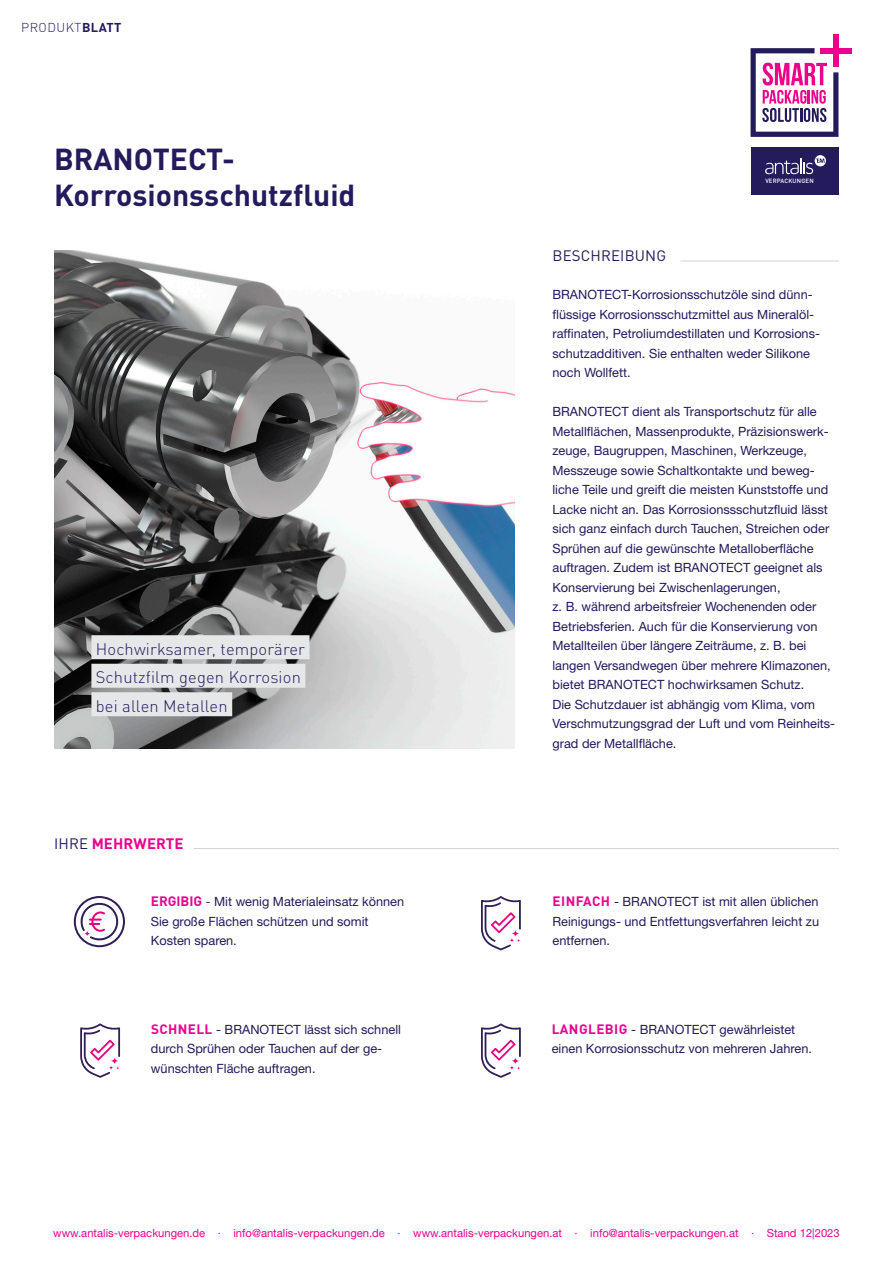
<style>
.page{position:relative;width:893px;height:1263px;background:#fff}
.page>*{position:absolute;margin:0;border:0;box-sizing:border-box;transform-origin:0 0}
.t1{font:700 30px "DINOT";color:#231b5c}
.Image-Title{font:300 16.5px "DINOT";letter-spacing:.01em;color:#231b5c}
.t2{font:700 15px "DINOT";letter-spacing:.01em;color:#ed028c}
.t3{font:15px "DINOT";letter-spacing:.01em;color:#231b5c}
.Body{font:12.75px/19.5px "Helvetica Neue LT Std";color:#231b5c}
.Mehrwert-Umwelt{font:12.75px/19.5px "Helvetica Neue LT Std";color:#231b5c}
.t4{font:300 12.75px "DINOT";letter-spacing:.04em;color:#231b5c}
.t5{font:11.25px "Helvetica Neue LT Std";color:#ed028c}
.t6{font:500 6px "DINOT";letter-spacing:.025em;color:#fff}
.s1{font-weight:700}
.s2{font-weight:400;color:#231b5c}
.s3{font-family:"DINOT";font-weight:700;font-size:13.5px;color:#ed028c}
.s4{font-family:"DINOT";color:#231f20}
</style>
<div class="page">
<hr style="left:681px;top:261px;width:158px;height:1px;background:#d1d2d4">
<div style="left:750px;top:147px;width:88px;height:48px;background:#231b5c"></div>
<svg style="left:765px;top:155px;width:61px;height:19px"></svg>
<svg style="left:751px;top:48px;width:87px;height:89px"></svg>
<div style="left:833px;top:35px;width:5px;height:32px;background:#ed028c"></div>
<div style="left:820px;top:48px;width:32px;height:5px;background:#ed028c"></div>
<img style="left:54px;top:251px;width:460px;height:497px">
<div style="left:91px;top:635px;width:219px;height:24px;background:#e6e7e9"></div>
<div style="left:91px;top:664px;width:214px;height:24px;background:#e6e7e9"></div>
<div style="left:91px;top:692px;width:141px;height:24px;background:#e6e7e9"></div>
<hr style="left:193px;top:848px;width:646px;height:1px;background:#d1d2d4">
<svg style="left:80px;top:1023px;width:40px;height:55px"></svg>
<svg style="left:74px;top:896px;width:51px;height:51px"></svg>
<svg style="left:481px;top:1023px;width:40px;height:55px"></svg>
<svg style="left:481px;top:896px;width:40px;height:54px"></svg>
<p class="t4" style="left:21px;top:18px;width:102px">PRODUKT<span class="s1">BLATT</span></p>
<p class="t1" style="left:54px;top:135px;width:182px">BRANOTECT-</p>
<p class="t1" style="left:54px;top:171px;width:303px">Korrosionsschutzfluid</p>
<p class="Image-Title" style="left:96px;top:636px;width:211px">Hochwirksamer, temporärer</p>
<p class="Image-Title" style="left:96px;top:665px;width:207px">Schutzfilm gegen Korrosion</p>
<p class="Image-Title" style="left:96px;top:693px;width:133px">bei allen Metallen</p>
<p class="t2" style="left:54px;top:832px;width:131px"><span class="s2">IHRE</span> MEHRWERTE</p>
<p class="t3" style="left:553px;top:244px;width:115px">BESCHREIBUNG</p>
<p class="t6" style="left:765px;top:176px;width:50px">VERPACKUNGEN</p>
<p class="Body" style="left:552px;top:285px;width:269px">BRANOTECT-Korrosionsschutzöle sind dünn&shy;flüssige Korrosionsschutzmittel aus Mineralöl&shy;raffinaten, Petroliumdestillaten und Korrosions&shy;schutzadditiven. Sie enthalten weder Silikone noch Wollfett.</p>
<p class="Body" style="left:552px;top:402px;width:284px">BRANOTECT dient als Transportschutz für alle Metallflächen, Massenprodukte, Präzisionswerk&shy;zeuge, Baugruppen, Maschinen, Werkzeuge, Messzeuge sowie Schaltkontakte und beweg&shy;liche Teile und greift die meisten Kunststoffe und Lacke nicht an. Das Korrosionssschutzfluid lässt sich ganz einfach durch Tauchen, Streichen oder Sprühen auf die gewünschte Metalloberfläche auftragen. Zudem ist BRANOTECT geeignet als Konservierung bei Zwischenlagerungen,<br>z. B. während arbeitsfreier Wochenenden oder Betriebsferien. Auch für die Konservierung von Metallteilen über längere Zeiträume, z. B. bei langen Versandwegen über mehrere Klimazonen, bietet BRANOTECT hochwirksamen Schutz.<br>Die Schutzdauer ist abhängig vom Klima, vom Verschmutzungsgrad der Luft und vom Reinheits&shy;grad der Metallfläche.</p>
<p class="Body" style="left:151px;top:892px;width:255px"><span class="s3">ERGIBIG</span> <span class="s4">-</span> Mit wenig Materialeinsatz können<br>Sie große Flächen schützen und somit<br>Kosten sparen.</p>
<p class="Mehrwert-Umwelt" style="left:552px;top:892px;width:268px;text-align:justify"><span class="s3">EINFACH</span> - BRANOTECT ist mit allen üblichen Reinigungs- und Entfettungsverfahren leicht zu entfernen.</p>
<p class="Mehrwert-Umwelt" style="left:151px;top:1019px;width:252px"><span class="s3">SCHNELL</span> - BRANOTECT lässt sich schnell durch Sprühen oder Tauchen auf der ge&shy;wünschten Fläche auftragen.</p>
<p class="Mehrwert-Umwelt" style="left:552px;top:1019px;width:262px"><span class="s3">LANGLEBIG</span> - BRANOTECT gewährleistet einen Korrosionsschutz von mehreren Jahren.</p>
<p class="t5" style="left:53px;top:1226px;width:788px">www.antalis-verpackungen.de · info@antalis-verpackungen.de · www.antalis-verpackungen.at · info@antalis-verpackungen.at · Stand 12|2023</p>
</div>
